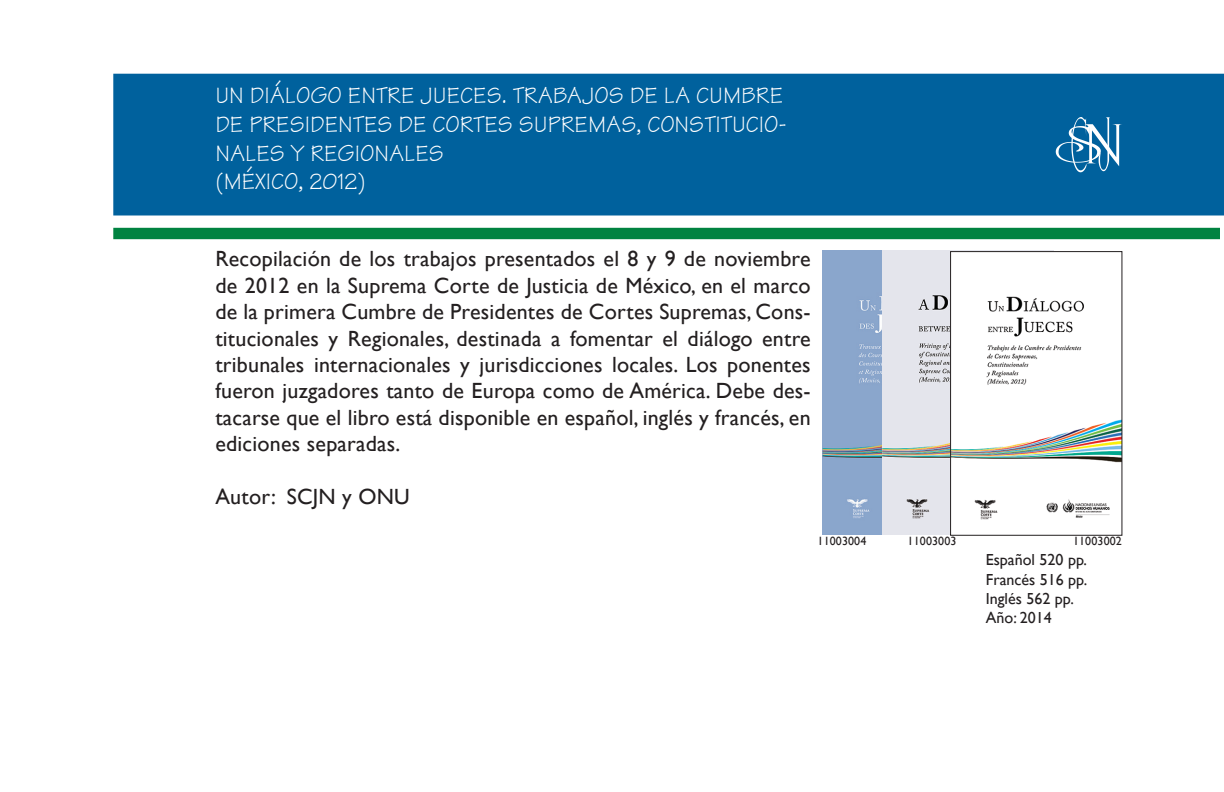
<style>
.page{position:relative;width:1224px;height:792px;background:#fff}
.page>*{position:absolute;margin:0;border:0;box-sizing:border-box;transform-origin:0 0}
.t1{font:24px/28.8px "Technical Plain";color:#fff}
.t2{font:22px/26.4px "Gill Sans";letter-spacing:.01em;color:#231f20;text-align:justify}
.t3{font:16px/19.2px "Gill Sans";color:#231f20}
.t4{font:12px "Gill Sans";letter-spacing:.01em;color:#231f20}
</style>
<div class="page">
<div style="left:113px;top:74px;width:1111px;height:142px;background:#00619d;border:2px solid #00619d"></div>
<div style="left:113px;top:228px;width:1107px;height:11px;background:#008341"></div>
<svg style="left:1056px;top:117px;width:66px;height:55px"></svg>
<img style="left:823px;top:251px;width:59px;height:284px">
<img style="left:882px;top:251px;width:68px;height:284px">
<img style="left:952px;top:296px;width:168px;height:224px">
<div style="left:950px;top:251px;width:172px;height:285px;border:1px solid #231f20"></div>
<p class="t1" style="left:215px;top:81px;width:573px">UN DIÁLOGO ENTRE JU ECES. TRABAJOS DE LA CU MBRE<br>DE PRESIDENTES DE CORTES SUPREMAS, CONSTITUCIO-<br>NALES Y REGIONALES<br>(M ÉXICO, 2012)</p>
<p class="t2" style="left:215px;top:246px;width:597px">Recopilación de los trabajos presentados el 8 y 9 de noviembre de 2012 en la Suprema Corte de Justicia de México, en el marco de la primera Cumbre de Presidentes de Cortes Supremas, Cons&shy;titucionales y Regionales, destinada a fomentar el diálogo entre tribunales internacionales y jurisdicciones locales. Los ponentes fueron juzgadores tanto de Europa como de América. Debe des&shy;tacarse que el libro está disponible en español, inglés y francés, en ediciones separadas.</p>
<p class="t2" style="left:215px;top:484px;width:196px">Autor: SCJN y ONU</p>
<p class="t4" style="left:818px;top:534px;width:50px">11003004</p>
<p class="t4" style="left:908px;top:534px;width:50px">11003003</p>
<p class="t4" style="left:1073px;top:534px;width:50px">11003002</p>
<p class="t3" style="left:986px;top:551px;width:103px">Español 520 pp.<br>Francés 516 pp.<br>Inglés 562 pp.<br>Año: 2014</p>
</div>
